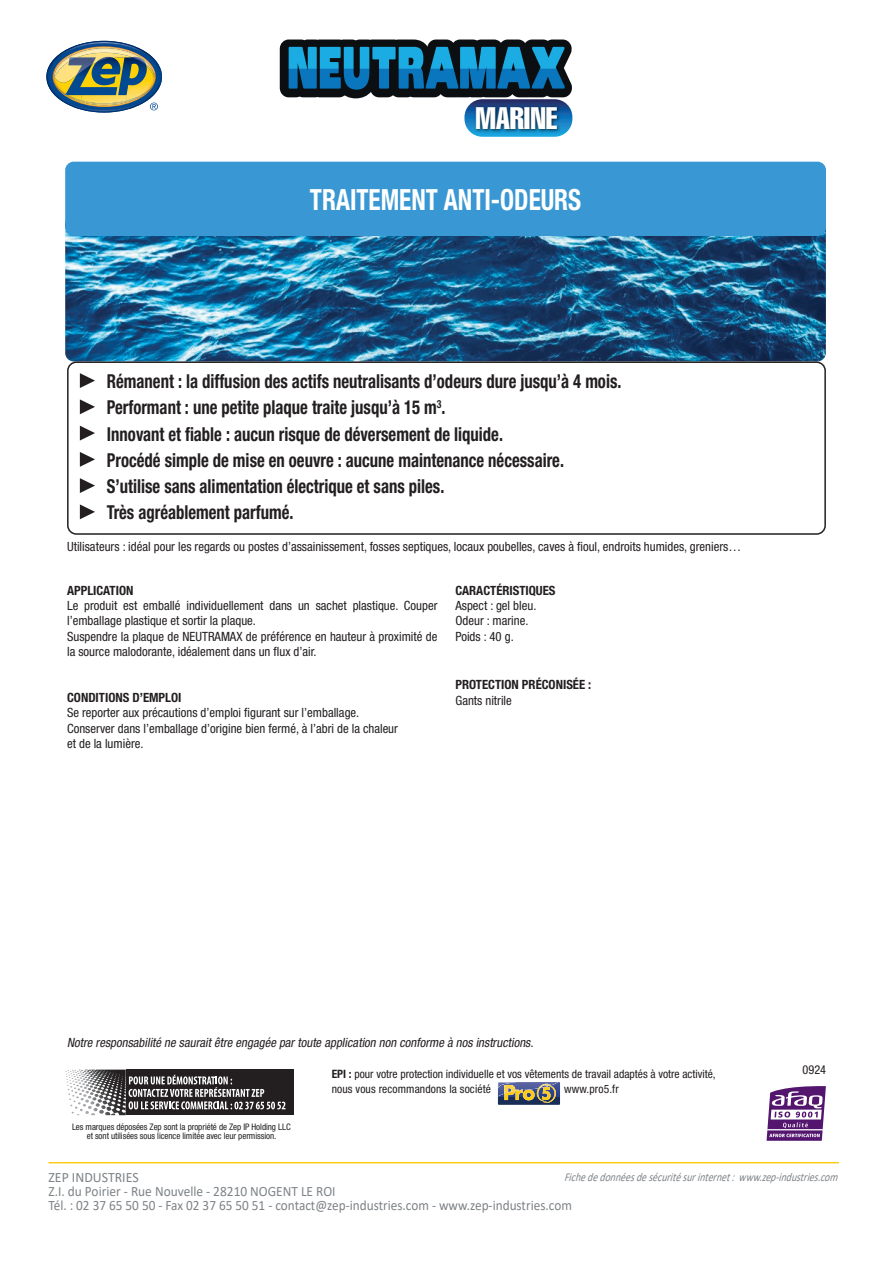
<style>
.page{position:relative;width:893px;height:1263px;background:#fff}
.page>*{position:absolute;margin:0;border:0;box-sizing:border-box;transform-origin:0 0}
.t1{font:extra-condensed 30.3px "Swiss 911 BT";color:#fff}
.t2{font:700 condensed 29.25px "Helvetica Neue LT Std";color:#fff;scale:.86 1}
.t3{font:700 condensed 19.2px/26.2px "Helvetica Neue LT Std";color:#231f20;scale:.87 1}
.t4{font:14.25px/14.2px "Calibri";color:#7e8387}
.t5{font:condensed 12.75px/15.3px "Helvetica Neue LT Std";color:#231f20}
.t6{font:italic condensed 12.75px "Helvetica Neue LT Std";color:#231f20}
.t7{font:700 condensed 12.75px "Helvetica Neue LT Std";color:#231f20}
.t8{font:condensed 12.3px "Helvetica Neue LT Std";color:#231f20}
.t9{font:italic 12px "Calibri";color:#7e8387;scale:.82 1}
.t10{font:condensed 11.55px/15px "Helvetica Neue LT Std";color:#231f20}
.t11{font:condensed 9px/9px "Helvetica Neue LT Std";letter-spacing:-.005em;color:#231f20;text-align:center}
.s1{font-weight:700}
</style>
<div class="page">
<hr style="left:48px;top:1162px;width:791px;height:1px;background:#fecc18">
<svg style="left:150px;top:103px;width:8px;height:7px"></svg>
<img style="left:90px;top:41px;width:28px;height:1px">
<img style="left:46px;top:69px;width:2px;height:16px">
<img style="left:161px;top:70px;width:1px;height:13px">
<img style="left:79px;top:108px;width:50px;height:5px">
<img style="left:48px;top:61px;width:4px;height:31px">
<img style="left:80px;top:107px;width:48px;height:4px">
<img style="left:74px;top:42px;width:60px;height:4px">
<img style="left:52px;top:46px;width:104px;height:61px">
<img style="left:54px;top:77px;width:11px;height:6px">
<svg style="left:92px;top:46px;width:12px;height:1px"></svg>
<svg style="left:48px;top:65px;width:7px;height:13px"></svg>
<img style="left:54px;top:48px;width:99px;height:29px">
<img style="left:65px;top:54px;width:96px;height:42px">
<svg style="left:766px;top:1086px;width:60px;height:55px"></svg>
<hr style="left:767px;top:1129px;width:56px;height:1px;background:#fff">
<div style="left:126px;top:1069px;width:167px;height:46px;background:#231f20"></div>
<svg style="left:79px;top:1069px;width:206px;height:46px"></svg>
<svg style="left:498px;top:1082px;width:62px;height:23px"></svg>
<img style="left:498px;top:1082px;width:28px;height:6px">
<img style="left:65px;top:230px;width:761px;height:131px">
<div style="left:65px;top:162px;width:761px;height:74px;background:#3997d3;border-radius:9px"></div>
<svg style="left:80px;top:373px;width:15px;height:15px"></svg>
<svg style="left:80px;top:399px;width:15px;height:15px"></svg>
<svg style="left:80px;top:426px;width:15px;height:14px"></svg>
<svg style="left:80px;top:452px;width:15px;height:15px"></svg>
<svg style="left:80px;top:478px;width:15px;height:15px"></svg>
<svg style="left:80px;top:504px;width:15px;height:15px"></svg>
<div style="left:67px;top:361px;width:759px;height:174px;border:2px solid #231f20;border-radius:9px"></div>
<svg style="left:280px;top:40px;width:292px;height:94px"></svg>
<img style="left:472px;top:99px;width:188px;height:63px">
<h1 class="t1" style="left:475px;top:101px;width:84px">MARINE</h1>
<h2 class="t2" style="left:310px;top:182px;width:317px">TRAITEMENT ANTI-ODEURS</h2>
<p class="t3" style="left:107px;top:368px;width:593px">Rémanent : la diffusion des actifs neutralisants d’odeurs dure jusqu’à 4 mois.<br>Performant : une petite plaque traite jusqu’à 15 m<sup>3</sup>.<br>Innovant et fiable : aucun risque de déversement de liquide.<br>Procédé simple de mise en oeuvre : aucune maintenance nécessaire.<br>S’utilise sans alimentation électrique et sans piles.<br>Très agréablement parfumé.</p>
<p class="t5" style="left:67px;top:539px;width:676px">Utilisateurs : idéal pour les regards ou postes d’assainissement, fosses septiques, locaux poubelles, caves à fioul, endroits humides, greniers…</p>
<p class="t7" style="left:67px;top:583px;width:68px">APPLICATION</p>
<p class="t5" style="left:67px;top:598px;width:372px">Le produit est emballé individuellement dans un sachet plastique. Couper l’emballage plastique et sortir la plaque.<br>Suspendre la plaque de NEUTRAMAX de préférence en hauteur à proximité de la source malodorante, idéalement dans un flux d’air.</p>
<p class="t7" style="left:67px;top:690px;width:116px">CONDITIONS D’EMPLOI</p>
<p class="t5" style="left:67px;top:705px;width:332px">Se reporter aux précautions d’emploi figurant sur l’emballage.<br>Conserver dans l’emballage d’origine bien fermé, à l’abri de la chaleur et de la lumière.</p>
<p class="t7" style="left:455px;top:583px;width:102px">CARACTÉRISTIQUES</p>
<p class="t5" style="left:455px;top:598px;width:82px">Aspect : gel bleu.<br>Odeur : marine.<br>Poids : 40 g.</p>
<p class="t7" style="left:455px;top:677px;width:137px">PROTECTION PRÉCONISÉE :</p>
<p class="t5" style="left:455px;top:692px;width:58px">Gants nitrile</p>
<p class="t6" style="left:67px;top:1035px;width:470px">Notre responsabilité ne sauraitêtre engagée partoute application non conforme à nos instructions.</p>
<p class="t11" style="left:72px;top:1122px;width:220px">Les marques déposées Zep sont la propriété de Zep IP Holding LLC et sont utilisées sous licence limitée avec leur permission.</p>
<p class="t10" style="left:332px;top:1066px;width:385px"><span class="s1">EPI :</span> pour votre protection individuelle et vos vêtements de travail adaptés à votre activité, nous vous recommandons la société</p>
<p class="t10" style="left:564px;top:1081px;width:56px">www.pro5.fr</p>
<p class="t8" style="left:803px;top:1062px;width:25px">0924</p>
<p class="t9" style="left:564px;top:1168px;width:340px">Fichededonnéesdesécuritésurinternet:www.zep-industries.com</p>
<p class="t4" style="left:48px;top:1169px;width:525px">ZEP INDUSTRIES<br>Z.I. du Poirier - Rue Nouvelle - 28210 NOGENT LE ROI<br>Tél. : 02 37 65 50 50 - Fax 02 37 65 50 51 - contact@zep-industries.com - www.zep-industries.com</p>
</div>
